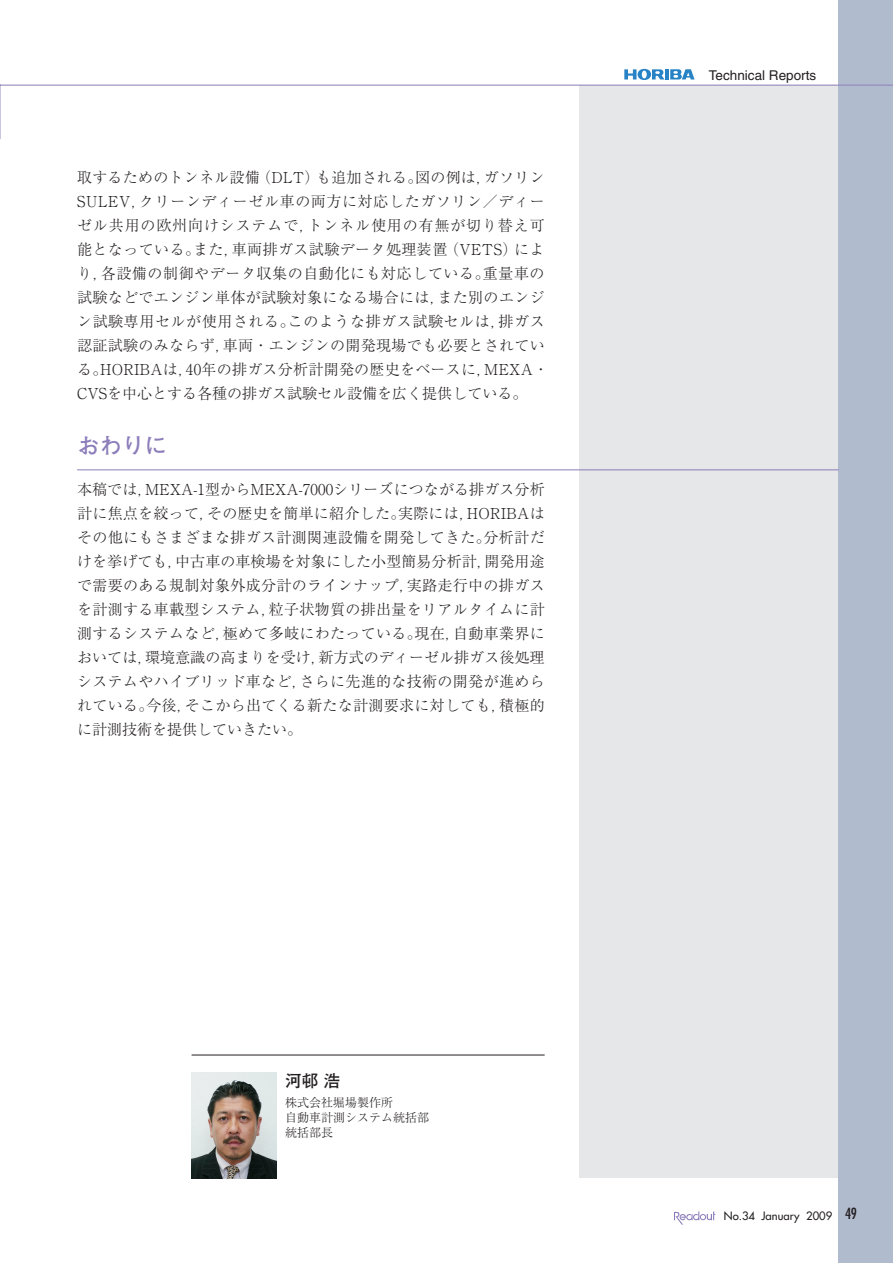
<style>
.page{position:relative;width:893px;height:1263px;background:#fff}
.page>*{position:absolute;margin:0;border:0;box-sizing:border-box;transform-origin:0 0}
.t1{font:22.5px "Futo Go B101 Pro Bold 90 pv RKSJ H";color:#8c7dba}
.t2{font:16.5px "Futo Go B101 Pro Bold 90 pv RKSJ H";color:#231f20}
.t3{font:15px/24px "Ryumin Pro Light 90 pv RKSJ H";letter-spacing:.02em;color:#231f20}
.t4{font:condensed 15px "Futura";color:#231f20}
.t5{font:13.5px "Helvetica";color:#231f20}
.t6{font:12px/15px "Ryumin Pro Light 90 pv RKSJ H";color:#231f20}
.t7{font:11.25px "Futura";color:#231f20}
</style>
<div class="page">
<div style="left:578px;top:85px;width:260px;height:1093px;background:#e6e7e9"></div>
<hr style="left:0;top:85px;width:1px;height:53px;background:#ccc5e1">
<svg style="left:674px;top:1212px;width:41px;height:13px"></svg>
<svg style="left:624px;top:69px;width:70px;height:11px"></svg>
<div style="left:838px;top:0;width:54px;height:1263px;background:#b1bbce"></div>
<hr style="left:1px;top:85px;width:891px;height:1px;background:#8c7dba">
<hr style="left:77px;top:469px;width:761px;height:1px;background:#8c7dba">
<hr style="left:191px;top:1055px;width:353px;height:1px;background:#231f20">
<img style="left:191px;top:1072px;width:85px;height:106px">
<p class="t3" style="left:77px;top:168px;width:473px">取するためのトンネル設備（DLT）も追加される。図の例は，ガソリンSULEV，クリーンディーゼル車の両方に対応したガソリン／ディーゼル共用の欧州向けシステムで，トンネル使用の有無が切り替え可能となっている。また，車両排ガス試験データ処理装置（VETS）により，各設備の制御やデータ収集の自動化にも対応している。重量車の試験などでエンジン単体が試験対象になる場合には，また別のエンジン試験専用セルが使用される。このような排ガス試験セルは，排ガス認証試験のみならず，車両・エンジンの開発現場でも必要とされている。HORIBAは，40年の排ガス分析計開発の歴史をベースに，MEXA・CVSを中心とする各種の排ガス試験セル設備を広く提供している。</p>
<h1 class="t1" style="left:77px;top:437px;width:92px">おわりに</h1>
<p class="t3" style="left:77px;top:480px;width:469px;text-align:justify">本稿では，MEXA-1型からMEXA-7000シリーズにつながる排ガス分析計に焦点を絞って，その歴史を簡単に紹介した。実際には，HORIBAはその他にもさまざまな排ガス計測関連設備を開発してきた。分析計だけを挙げても，中古車の車検場を対象にした小型簡易分析計，開発用途で需要のある規制対象外成分計のラインナップ，実路走行中の排ガスを計測する車載型システム，粒子状物質の排出量をリアルタイムに計測するシステムなど，極めて多岐にわたっている。現在，自動車業界においては，環境意識の高まりを受け，新方式のディーゼル排ガス後処理システムやハイブリッド車など，さらに先進的な技術の開発が進められている。今後，そこから出てくる新たな計測要求に対しても，積極的に計測技術を提供していきたい。</p>
<p class="t2" style="left:285px;top:1074px;width:56px">河邨 浩</p>
<p class="t6" style="left:285px;top:1096px;width:145px">株式会社堀場製作所<br>自動車計測システム統括部統括部長</p>
<p class="t5" style="left:708px;top:70px;width:109px">Technical Reports</p>
<p class="t7" style="left:723px;top:1210px;width:110px">No.34 January 2009</p>
<p class="t4" style="left:845px;top:1207px;width:14px">49</p>
</div>
